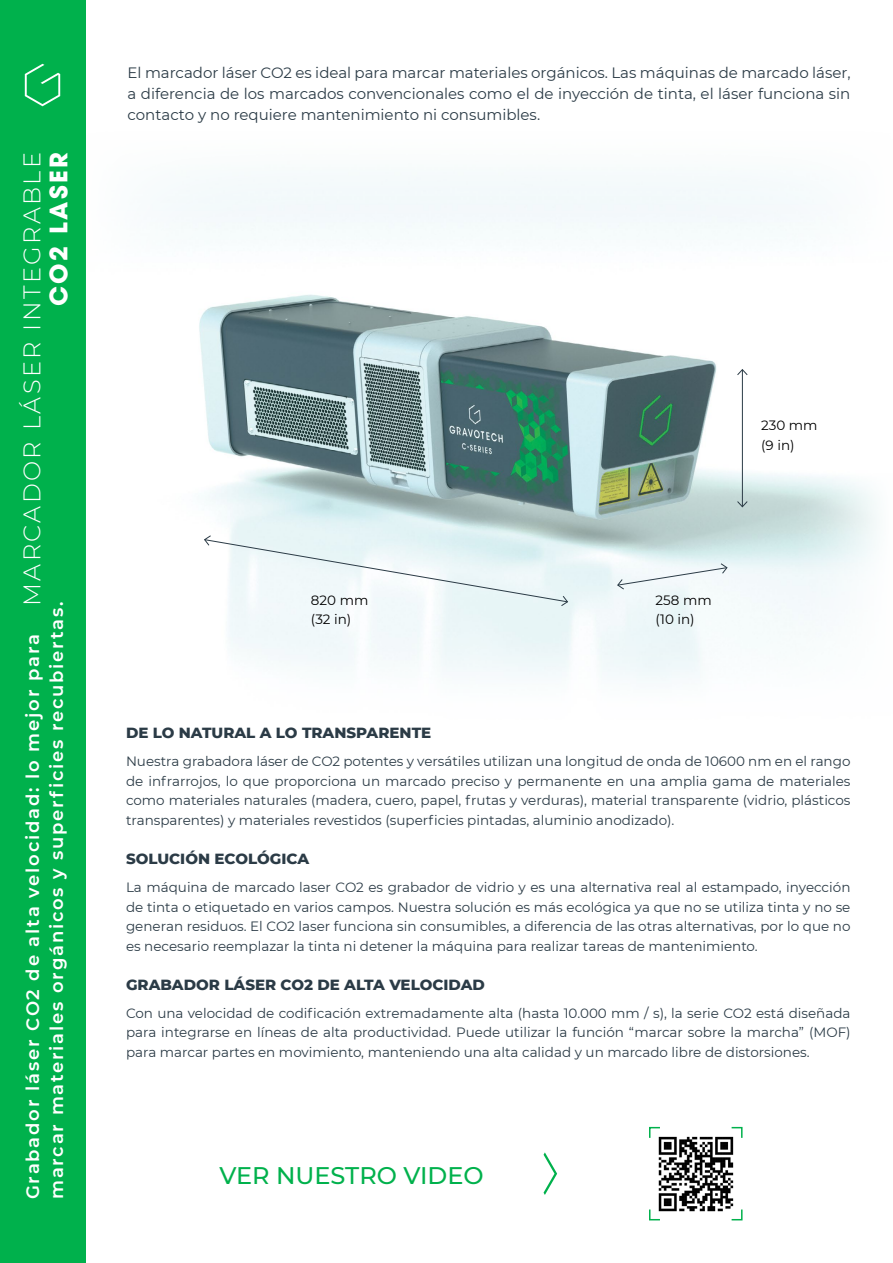
<style>
.page{position:relative;width:893px;height:1263px;background:#fff}
.page>*{position:absolute;margin:0;border:0;box-sizing:border-box;transform-origin:0 0}
.t1{font:300 24px "Montserrat";letter-spacing:.1em;color:#fff}
.t2{font:500 24px "Montserrat";color:#00b14c}
.t3{font:700 24px "Avant Garde";letter-spacing:.1em;color:#fff}
.t4{font:600 18px/24px "Montserrat";letter-spacing:.1em;color:#fff}
.t5{font:15px/21px "Montserrat";color:#2b3b46;text-align:justify}
.t6{font:800 15px "Montserrat";color:#2b3b46}
.t7{font:13.5px/19.5px "Montserrat";color:#2b3b46;text-align:justify}
.t8{font:13.5px/19.5px "Montserrat";color:#000}
</style>
<div class="page">
<div style="left:0;top:0;width:85px;height:1263px;background:#00b14c"></div>
<svg style="left:25px;top:64px;width:35px;height:42px"></svg>
<img style="left:85px;top:132px;width:792px;height:587px">
<svg style="left:544px;top:1152px;width:13px;height:43px"></svg>
<svg style="left:649px;top:1126px;width:11px;height:12px"></svg>
<svg style="left:649px;top:1209px;width:11px;height:12px"></svg>
<svg style="left:731px;top:1126px;width:12px;height:12px"></svg>
<svg style="left:731px;top:1209px;width:12px;height:12px"></svg>
<img style="left:656px;top:1134px;width:80px;height:80px">
<svg style="left:617px;top:563px;width:111px;height:27px"></svg>
<svg style="left:204px;top:535px;width:364px;height:72px"></svg>
<hr style="left:742px;top:370px;width:1px;height:137px;background:#2b3b46">
<svg style="left:736px;top:368px;width:12px;height:8px"></svg>
<svg style="left:736px;top:500px;width:12px;height:8px"></svg>
<h1 class="t1" style="left:16px;top:606px;width:455px;rotate:-90deg">MARCADOR LÁSER INTEGRABLE</h1>
<h1 class="t3" style="left:43px;top:306px;width:155px;rotate:-90deg">CO2 LASER</h1>
<h2 class="t4" style="left:20px;top:1199px;width:599px;rotate:-90deg">Grabador láser CO2 de alta velocidad: lo mejor para marcar materiales orgánicos y superficies recubiertas.</h2>
<p class="t5" style="left:128px;top:62px;width:724px">El marcador láser CO2 es ideal para marcar materiales orgánicos. Las máquinas de marcado láser, a diferencia de los marcados convencionales como el de inyección de tinta, el láser funciona sin contacto y no requiere mantenimiento ni consumibles.</p>
<p class="t8" style="left:311px;top:589px;width:59px">820 mm (32 in)</p>
<p class="t8" style="left:761px;top:415px;width:58px">230 mm (9 in)</p>
<p class="t8" style="left:656px;top:589px;width:58px">258 mm (10 in)</p>
<p class="t6" style="left:126px;top:722px;width:307px">DE LO NATURAL A LO TRANSPARENTE</p>
<p class="t7" style="left:126px;top:751px;width:726px">Nuestra grabadora láser de CO2 potentes y versátiles utilizan una longitud de onda de 10600 nm en el rango de infrarrojos, lo que proporciona un marcado preciso y permanente en una amplia gama de materiales como materiales naturales (madera, cuero, papel, frutas y verduras), material transparente (vidrio, plásticos transparentes) y materiales revestidos (superficies pintadas, aluminio anodizado).</p>
<p class="t6" style="left:126px;top:848px;width:185px">SOLUCIÓN ECOLÓGICA</p>
<p class="t7" style="left:126px;top:877px;width:726px">La máquina de marcado laser CO2 es grabador de vidrio y es una alternativa real al estampado, inyección de tinta o etiquetado en varios campos. Nuestra solución es más ecológica ya que no se utiliza tinta y no se generan residuos. El CO2 laser funciona sin consumibles, a diferencia de las otras alternativas, por lo que no es necesario reemplazar la tinta ni detener la máquina para realizar tareas de mantenimiento.</p>
<p class="t6" style="left:126px;top:973px;width:360px">GRABADOR LÁSER CO2 DE ALTA VELOCIDAD</p>
<p class="t7" style="left:126px;top:1003px;width:726px">Con una velocidad de codificación extremadamente alta (hasta 10.000 mm / s), la serie CO2 está diseñada para integrarse en líneas de alta productividad. Puede utilizar la función “marcar sobre la marcha” (MOF) para marcar partes en movimiento, manteniendo una alta calidad y un marcado libre de distorsiones.</p>
<h1 class="t2" style="left:219px;top:1159px;width:266px">VER NUESTRO VIDEO</h1>
</div>
